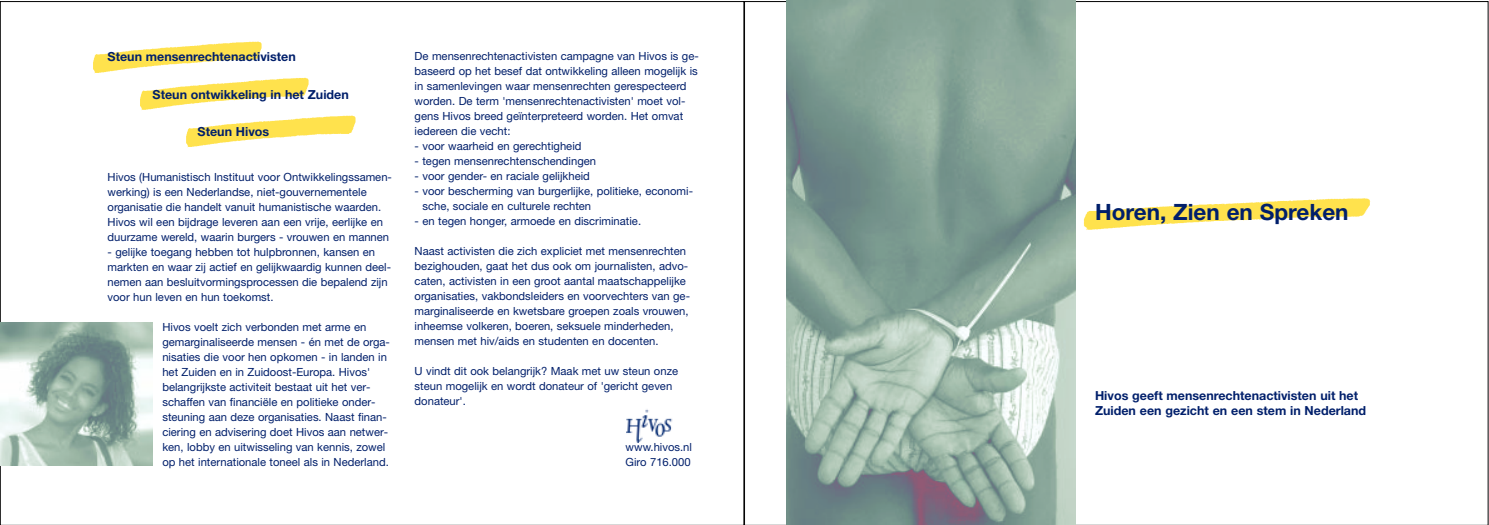
<style>
.page{position:relative;width:1489px;height:525px;background:#fff}
.page>*{position:absolute;margin:0;border:0;box-sizing:border-box;transform-origin:0 0}
.t1{font:700 22.5px "Helvetica Neue";color:#001f6b}
.t2{font:700 12.5px/15px "Helvetica Neue";color:#001f6b}
.t3{font:11.25px/15px "Helvetica Neue";color:#001f6b}
</style>
<div class="page">
<img style="left:93px;top:41px;width:169px;height:33px">
<img style="left:128px;top:70px;width:181px;height:40px">
<img style="left:175px;top:107px;width:181px;height:41px">
<img style="left:1083px;top:198px;width:288px;height:32px">
<img style="left:787px;top:1px;width:288px;height:524px">
<img style="left:627px;top:409px;width:46px;height:33px">
<img style="left:0;top:322px;width:152px;height:143px">
<p class="t2" style="left:108px;top:50px;width:190px">Steun mensenrechtenactivisten</p>
<p class="t2" style="left:153px;top:88px;width:198px">Steun ontwikkeling in het Zuiden</p>
<p class="t2" style="left:198px;top:125px;width:73px">Steun Hivos</p>
<p class="t3" style="left:108px;top:171px;width:286px">Hivos (Humanistisch Instituut voor Ontwikkelingssamen&shy;werking) is een Nederlandse, niet-gouvernementele organisatie die handelt vanuit humanistische waarden.<br>Hivos wil een bijdrage leveren aan een vrije, eerlijke en duurzame wereld, waarin burgers - vrouwen en mannen</p>
<p class="t3" style="left:108px;top:246px;width:285px">- gelijke toegang hebben tot hulpbronnen, kansen en markten en waar zij actief en gelijkwaardig kunnen deel&shy;nemen aan besluitvormingsprocessen die bepalend zijn voor hun leven en hun toekomst.</p>
<p class="t3" style="left:162px;top:321px;width:229px">Hivos voelt zich verbonden met arme en gemarginaliseerde mensen - én met de orga&shy;nisaties die voor hen opkomen - in landen in het Zuiden en in Zuidoost-Europa. Hivos' belangrijkste activiteit bestaat uit het ver&shy;schaffen van financiële en politieke onder&shy;steuning aan deze organisaties. Naast finan&shy;ciering en advisering doet Hivos aan netwer&shy;ken, lobby en uitwisseling van kennis, zowel op het internationale toneel als in Nederland.</p>
<p class="t3" style="left:415px;top:50px;width:286px">De mensenrechtenactivisten campagne van Hivos is ge&shy;baseerd op het besef dat ontwikkeling alleen mogelijk is in samenlevingen waar mensenrechten gerespecteerd worden. De term 'mensenrechtenactivisten' moet vol&shy;gens Hivos breed geïnterpreteerd worden. Het omvat iedereen die vecht:</p>
<p class="t3" style="left:415px;top:140px;width:168px">- voor waarheid en gerechtigheid</p>
<p class="t3" style="left:415px;top:155px;width:183px">- tegen mensenrechtenschendingen</p>
<p class="t3" style="left:415px;top:170px;width:177px">- voor gender- en raciale gelijkheid</p>
<p class="t3" style="left:422px;top:185px;width:272px;text-indent:-8px">- voor bescherming van burgerlijke, politieke, economi&shy;sche, sociale en culturele rechten</p>
<p class="t3" style="left:415px;top:215px;width:228px">- en tegen honger, armoede en discriminatie.</p>
<p class="t3" style="left:415px;top:245px;width:277px">Naast activisten die zich expliciet met mensenrechten bezighouden, gaat het dus ook om journalisten, advo&shy;caten, activisten in een groot aantal maatschappelijke organisaties, vakbondsleiders en voorvechters van ge&shy;marginaliseerde en kwetsbare groepen zoals vrouwen, inheemse volkeren, boeren, seksuele minderheden, mensen met hiv/aids en studenten en docenten.</p>
<p class="t3" style="left:415px;top:365px;width:265px">U vindt dit ook belangrijk? Maak met uw steun onze steun mogelijk en wordt donateur of 'gericht geven donateur'.</p>
<p class="t3" style="left:626px;top:441px;width:68px">www.hivos.nl<br>Giro 716.000</p>
<h1 class="t1" style="left:1095px;top:204px;width:255px">Horen, Zien en Spreken</h1>
<p class="t2" style="left:1095px;top:389px;width:273px">Hivos geeft mensenrechtenactivisten uit het<br>Zuiden een gezicht en een stem in Nederland</p>
</div>
